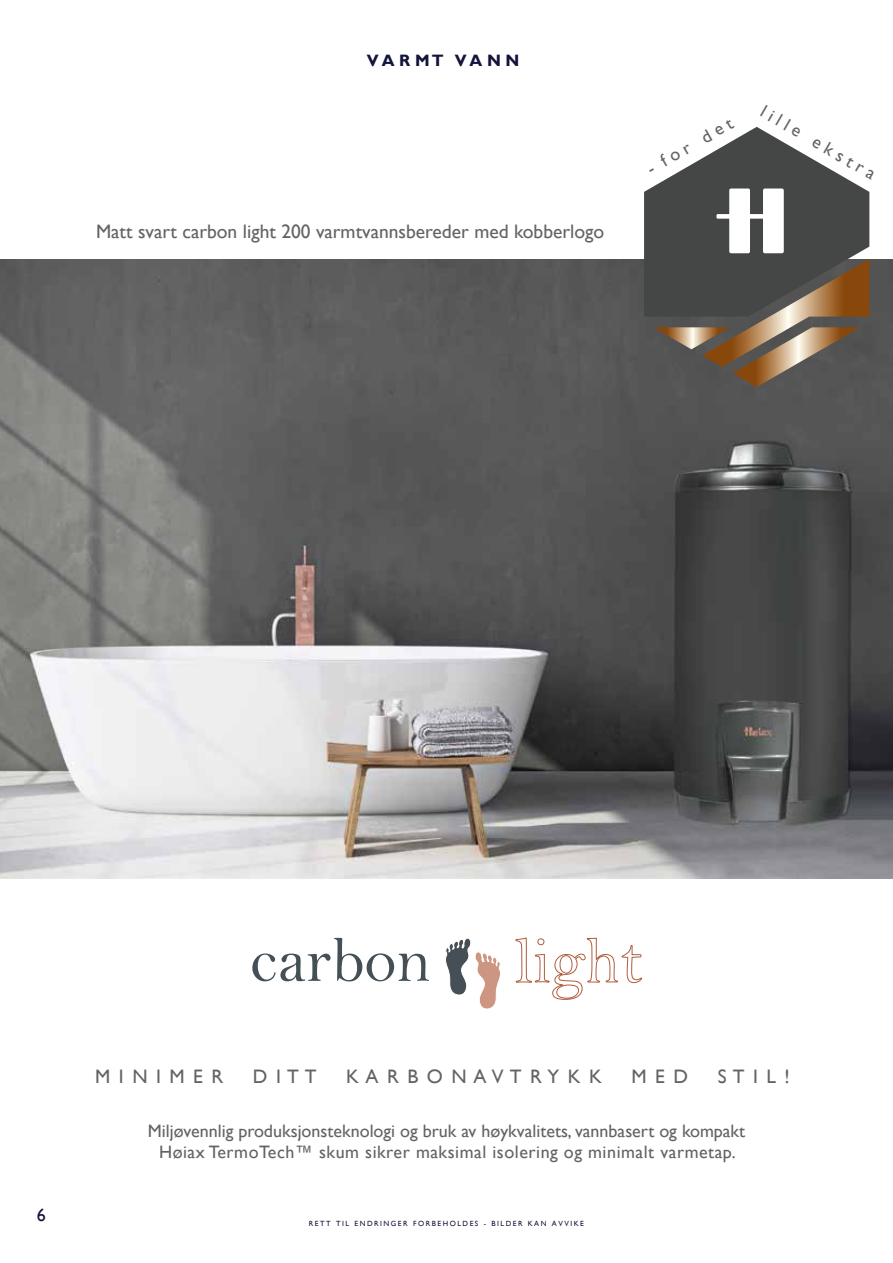
<style>
.page{position:relative;width:893px;height:1263px;background:#fff}
.page>*{position:absolute;margin:0;border:0;box-sizing:border-box;transform-origin:0 0}
.t1{font:65.25px "Bell";color:#445056}
.t2{font:19.5px "Gill Sans";color:#646363}
.t3{font:18px/21px "Gill Sans";color:#646363;text-align:center}
.t4{font:18px "Gill Sans";color:#14133b}
.t5{font:700 16.5px "Gill Sans";color:#14133b}
.t6{font:7.5px "Gill Sans";letter-spacing:.2em;color:#14133b}
</style>
<div class="page">
<img style="left:0;top:259px;width:893px;height:619px">
<svg style="left:445px;top:938px;width:55px;height:71px"></svg>
<svg style="left:516px;top:938px;width:126px;height:62px"></svg>
<svg style="left:644px;top:127px;width:225px;height:260px"></svg>
<p class="t5" style="left:367px;top:51px;width:154px">V A R M T V A N N</p>
<p class="t2" style="left:96px;top:220px;width:510px">Matt svart carbon light 200 varmtvannsbereder med kobberlogo</p>
<p class="t3" style="left:643px;top:161px;width:98px;rotate:-30deg">- f o r d e t</p>
<p class="t3" style="left:767px;top:101px;width:131px;rotate:30deg">l i l l e e k s t r a</p>
<p class="t4" style="left:37px;top:1205px;width:10px">6</p>
<h1 class="t1" style="left:250px;top:921px;width:182px">carbon</h1>
<p class="t2" style="left:95px;top:1065px;width:130px">M I N I M E R</p>
<p class="t2" style="left:253px;top:1065px;width:65px">D I T T</p>
<p class="t2" style="left:346px;top:1065px;width:257px">K A R B O N A V T R Y K K</p>
<p class="t2" style="left:631px;top:1065px;width:58px">M E D</p>
<p class="t2" style="left:718px;top:1065px;width:74px">S T I L !</p>
<p class="t3" style="left:148px;top:1121px;width:599px">Miljøvennlig produksjonsteknologi og bruk av høykvalitets, vannbasert og kompakt<br>Høiax TermoTech™ skum sikrer maksimal isolering og minimalt varmetap.</p>
<p class="t6" style="left:309px;top:1219px;width:277px">RETT TIL ENDRINGER FORBEHOLDES - BILDER KAN AVVIKE</p>
</div>
